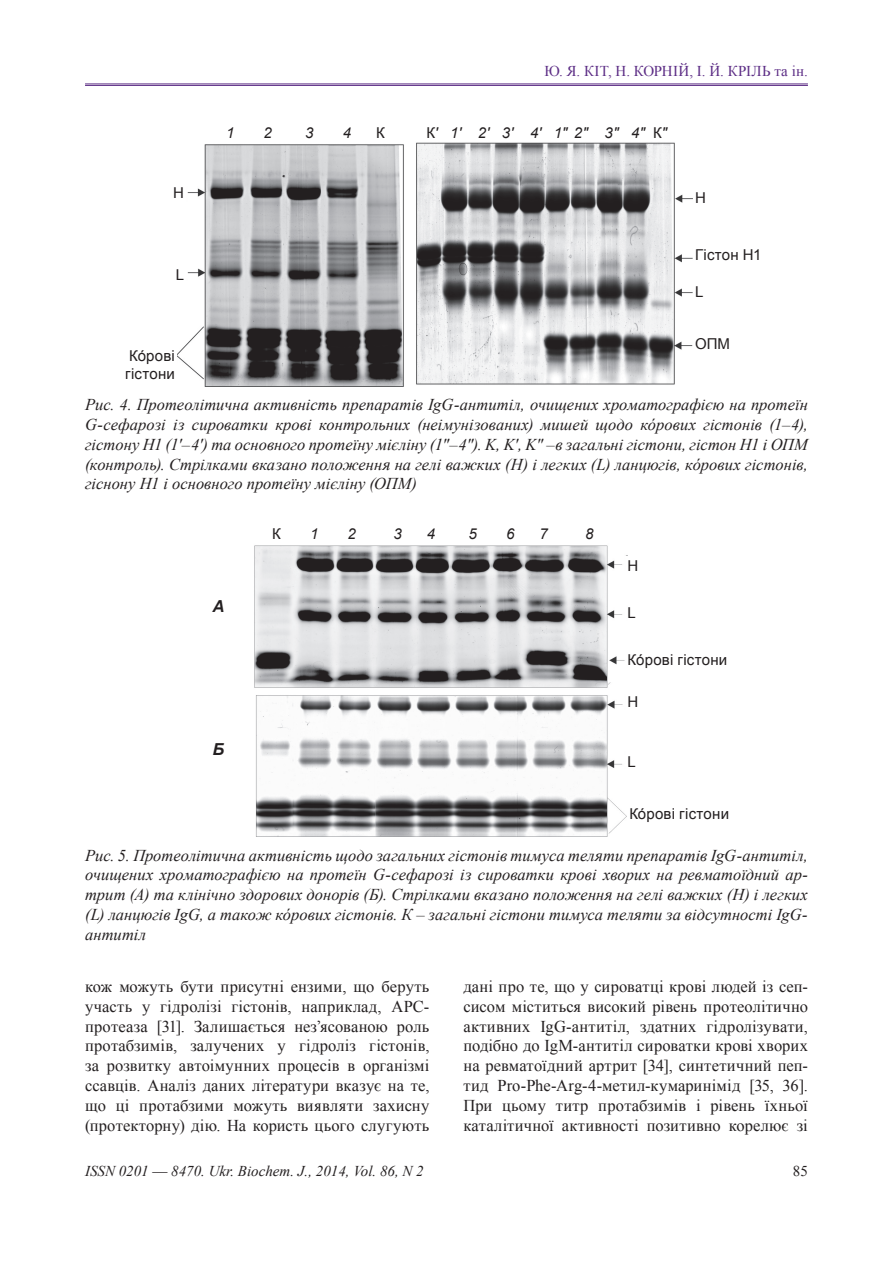
<style>
.page{position:relative;width:893px;height:1263px;background:#fff}
.page>*{position:absolute;margin:0;border:0;box-sizing:border-box;transform-origin:0 0}
.t1{font:italic 16.5px/19.8px "Times New Roman";letter-spacing:.005em;color:#231f20;text-align:justify}
.t2{font:16.5px/19.8px "Times New Roman";letter-spacing:.01em;color:#231f20;text-align:justify}
.t3{font:italic 700 16.5px "Arial";color:#231f20}
.t4{font:15px/18px "Arial";letter-spacing:.015em;color:#231f20}
.t5{font:italic 15px "Times New Roman";color:#231f20}
.t6{font:italic 15px "Arial";color:#231f20}
.t7{font:15px "Times New Roman";color:#5d2e86}
.t8{font:15px "Times New Roman";color:#231f20}
.s1{font-style:normal}
</style>
<div class="page">
<hr style="left:85px;top:84px;width:723px;height:1px;background:#5d2e86">
<hr style="left:85px;top:85px;width:723px;height:1px;background:#5d2e86">
<img style="left:178px;top:142px;width:515px;height:244px">
<div style="left:175px;top:263px;width:13px;height:28px;background:#fff"></div>
<div style="left:175px;top:182px;width:13px;height:28px;background:#fff"></div>
<img style="left:254px;top:545px;width:374px;height:291px">
<div style="left:624px;top:556px;width:7px;height:25px;background:#fff"></div>
<div style="left:624px;top:690px;width:7px;height:81px;background:#fff"></div>
<div style="left:626px;top:602px;width:7px;height:76px;background:#fff"></div>
<p class="t7" style="left:544px;top:61px;width:100px">ю. я. кіт, н. корні</p>
<p class="t7" style="left:678px;top:61px;width:59px">й, і. й. кріл</p>
<p class="t7" style="left:762px;top:61px;width:47px">ь та ін.</p>
<p class="t4" style="left:173px;top:184px;width:12px">Н</p>
<p class="t4" style="left:176px;top:266px;width:10px">L</p>
<p class="t4" style="left:125px;top:347px;width:51px">Кóрові гістони</p>
<p class="t6" style="left:226px;top:124px;width:10px">1</p>
<p class="t6" style="left:264px;top:124px;width:10px">2</p>
<p class="t6" style="left:305px;top:124px;width:10px">3</p>
<p class="t6" style="left:343px;top:124px;width:10px">4</p>
<p class="t4" style="left:376px;top:124px;width:10px">К</p>
<p class="t6" style="left:427px;top:124px;width:242px"><span class="s1">К</span>′ 1′ 2′ 3′ 4′ 1″ 2″ 3″ 4″ <span class="s1">К</span>″</p>
<p class="t4" style="left:695px;top:189px;width:12px">Н</p>
<p class="t4" style="left:695px;top:246px;width:68px">Гістон Н1</p>
<p class="t4" style="left:695px;top:283px;width:10px">L</p>
<p class="t4" style="left:695px;top:335px;width:37px">ОПМ</p>
<p class="t1" style="left:85px;top:394px;width:724px">Рис. 4. Протеолітична активність препаратів IgG-антитіл, очищених хроматографією на протеїн G-сефарозі із сироватки крові контрольних (неімунізованих) мишей щодо кóрових гістонів (1–4), гістону Н1 (1′–4′) та основного протеїну мієліну (1″–4″). K, K′, K″ –в загальні гістони, гістон Н1 і ОПМ (контроль). Стрілками вказано положення на гелі важких (Н) і легких (L) ланцюгів, кóрових гістонів, гіснону Н1 і основного протеїну мієліну (ОПМ)</p>
<p class="t3" style="left:213px;top:596px;width:13px">А</p>
<p class="t3" style="left:213px;top:738px;width:13px">Б</p>
<p class="t4" style="left:272px;top:525px;width:10px">К</p>
<p class="t6" style="left:310px;top:524px;width:10px">1</p>
<p class="t6" style="left:348px;top:524px;width:10px">2</p>
<p class="t6" style="left:393px;top:524px;width:10px">3</p>
<p class="t6" style="left:427px;top:524px;width:10px">4</p>
<p class="t6" style="left:468px;top:524px;width:10px">5</p>
<p class="t6" style="left:506px;top:524px;width:10px">6</p>
<p class="t6" style="left:539px;top:524px;width:10px">7</p>
<p class="t6" style="left:585px;top:524px;width:10px">8</p>
<p class="t4" style="left:628px;top:557px;width:12px">Н</p>
<p class="t4" style="left:628px;top:604px;width:10px">L</p>
<p class="t4" style="left:628px;top:650px;width:101px">Кóрові гістони</p>
<p class="t4" style="left:628px;top:693px;width:12px">Н</p>
<p class="t4" style="left:628px;top:752px;width:10px">L</p>
<p class="t4" style="left:629px;top:805px;width:101px">Кóрові гістони</p>
<p class="t1" style="left:85px;top:845px;width:724px">Рис. 5. Протеолітична активність щодо загальних гістонів тимуса теляти препаратів IgG-антитіл, очищених хроматографією на протеїн G-сефарозі із сироватки крові хворих на ревматоїдний ар&shy;трит (А) та клінічно здорових донорів (Б). Стрілками вказано положення на гелі важких (Н) і легких (L) ланцюгів IgG, а також кóрових гістонів. К – загальні гістони тимуса теляти за відсутності IgG&shy;антитіл</p>
<p class="t2" style="left:85px;top:976px;width:346px">кож можуть бути присутні ензими, що беруть участь у гідролізі гістонів, наприклад, APC&shy;протеаза [31]. Залишається нез’ясованою роль протабзимів, залучених у гідроліз гістонів, за розвитку автоімунних процесів в організмі ссавців. Аналіз даних літератури вказує на те, що ці протабзими можуть виявляти захисну (протекторну) дію. На користь цього слугують</p>
<p class="t2" style="left:463px;top:976px;width:346px">дані про те, що у сироватці крові людей із сеп&shy;сисом міститься високий рівень протеолітично активних IgG-антитіл, здатних гідролізувати, подібно до IgM-антитіл сироватки крові хворих на ревматоїдний артрит [34], синтетичний пеп&shy;тид Pro-Phe-Arg-4-метил-кумаринімід [35, 36].<br>При цьому титр протабзимів і рівень їхньої каталітичної активності позитивно корелює зі</p>
<p class="t5" style="left:85px;top:1160px;width:340px">ISSN 0201 <span class="s1">—</span> 8470. Ukr. Biochem. J., 2014, Vol. 86, N 2</p>
<p class="t8" style="left:793px;top:1160px;width:16px">85</p>
</div>
